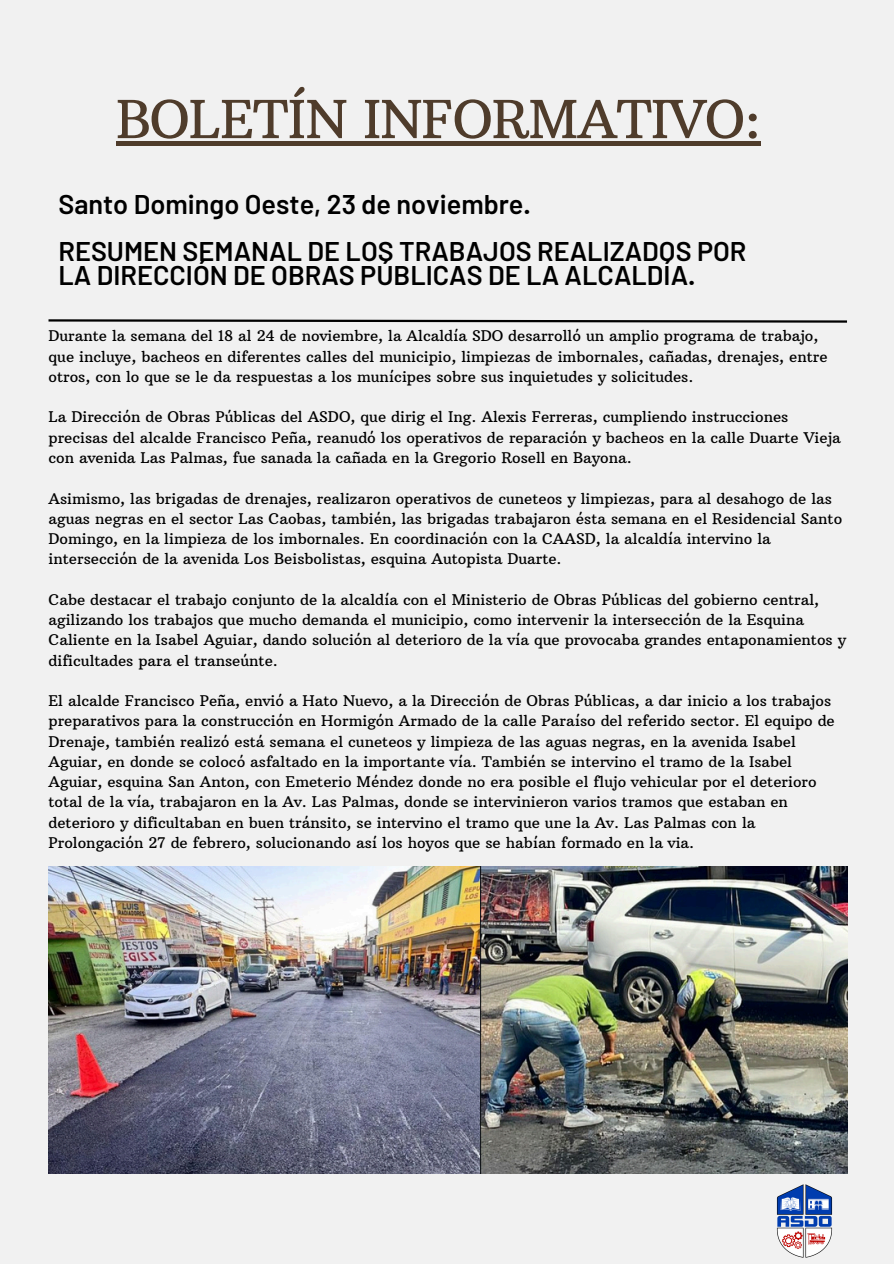
<style>
.page{position:relative;width:894px;height:1264px;background:#fff}
.page>*{position:absolute;margin:0;border:0;box-sizing:border-box;transform-origin:0 0}
.t1{font:52.2px "Arbutus Slab";letter-spacing:-.02em;color:#4f3c2b}
.t2{font:600 27px/23.7px "Barlow";color:#000}
.t3{font:15px/20.2px "Arbutus Slab";color:#000}
</style>
<div class="page">
<div style="left:0;top:0;width:893px;height:1263px;background:#f1f1f1"></div>
<img style="left:776px;top:1184px;width:57px;height:74px">
<svg style="left:48px;top:319px;width:799px;height:4px"></svg>
<img style="left:48px;top:866px;width:799px;height:307px">
<div style="left:116px;top:141px;width:644px;height:5px;background:#4f3c2b"></div>
<p class="t1" style="left:116px;top:87px;width:646px">BOLETÍN INFORMATIVO:</p>
<p class="t2" style="left:58px;top:191px;width:473px">Santo Domingo Oeste, 23 de noviembre.</p>
<p class="t2" style="left:58px;top:239px;width:689px">RESUMEN SEMANAL DE LOS TRABAJOS REALIZADOS POR<br>LA DIRECCIÓN DE OBRAS PÚBLICAS DE LA ALCALDÍA.</p>
<h1 class="t3" style="left:48px;top:326px;width:780px">Durante la semana del 18 al 24 de noviembre, la Alcaldía SDO desarrolló un amplio programa de trabajo, que incluye, bacheos en diferentes calles del municipio, limpiezas de imbornales, cañadas, drenajes, entre otros, con lo que se le da respuestas a los munícipes sobre sus inquietudes y solicitudes.</h1>
<h3 class="t3" style="left:48px;top:407px;width:793px">La Dirección de Obras Públicas del ASDO, que dirig el Ing. Alexis Ferreras, cumpliendo instrucciones precisas del alcalde Francisco Peña, reanudó los operativos de reparación y bacheos en la calle Duarte Vieja con avenida Las Palmas, fue sanada la cañada en la Gregorio Rosell en Bayona.</h3>
<h2 class="t3" style="left:48px;top:488px;width:795px">Asimismo, las brigadas de drenajes, realizaron operativos de cuneteos y limpiezas, para al desahogo de las aguas negras en el sector Las Caobas, también, las brigadas trabajaron ésta semana en el Residencial Santo Domingo, en la limpieza de los imbornales. En coordinación con la CAASD, la alcaldía intervino la intersección de la avenida Los Beisbolistas, esquina Autopista Duarte.</h2>
<p class="t3" style="left:48px;top:589px;width:798px">Cabe destacar el trabajo conjunto de la alcaldía con el Ministerio de Obras Públicas del gobierno central, agilizando los trabajos que mucho demanda el municipio, como intervenir la intersección de la Esquina Caliente en la Isabel Aguiar, dando solución al deterioro de la vía que provocaba grandes entaponamientos y dificultades para el transeúnte.</p>
<p class="t3" style="left:48px;top:690px;width:787px">El alcalde Francisco Peña, envió a Hato Nuevo, a la Dirección de Obras Públicas, a dar inicio a los trabajos preparativos para la construcción en Hormigón Armado de la calle Paraíso del referido sector. El equipo de Drenaje, también realizó está semana el cuneteos y limpieza de las aguas negras, en la avenida Isabel Aguiar, en donde se colocó asfaltado en la importante vía. También se intervino el tramo de la Isabel Aguiar, esquina San Anton, con Emeterio Méndez donde no era posible el flujo vehicular por el deterioro total de la vía, trabajaron en la Av. Las Palmas, donde se intervinieron varios tramos que estaban en deterioro y dificultaban en buen tránsito, se intervino el tramo que une la Av. Las Palmas con la Prolongación 27 de febrero, solucionando así los hoyos que se habían formado en la via.</p>
</div>
